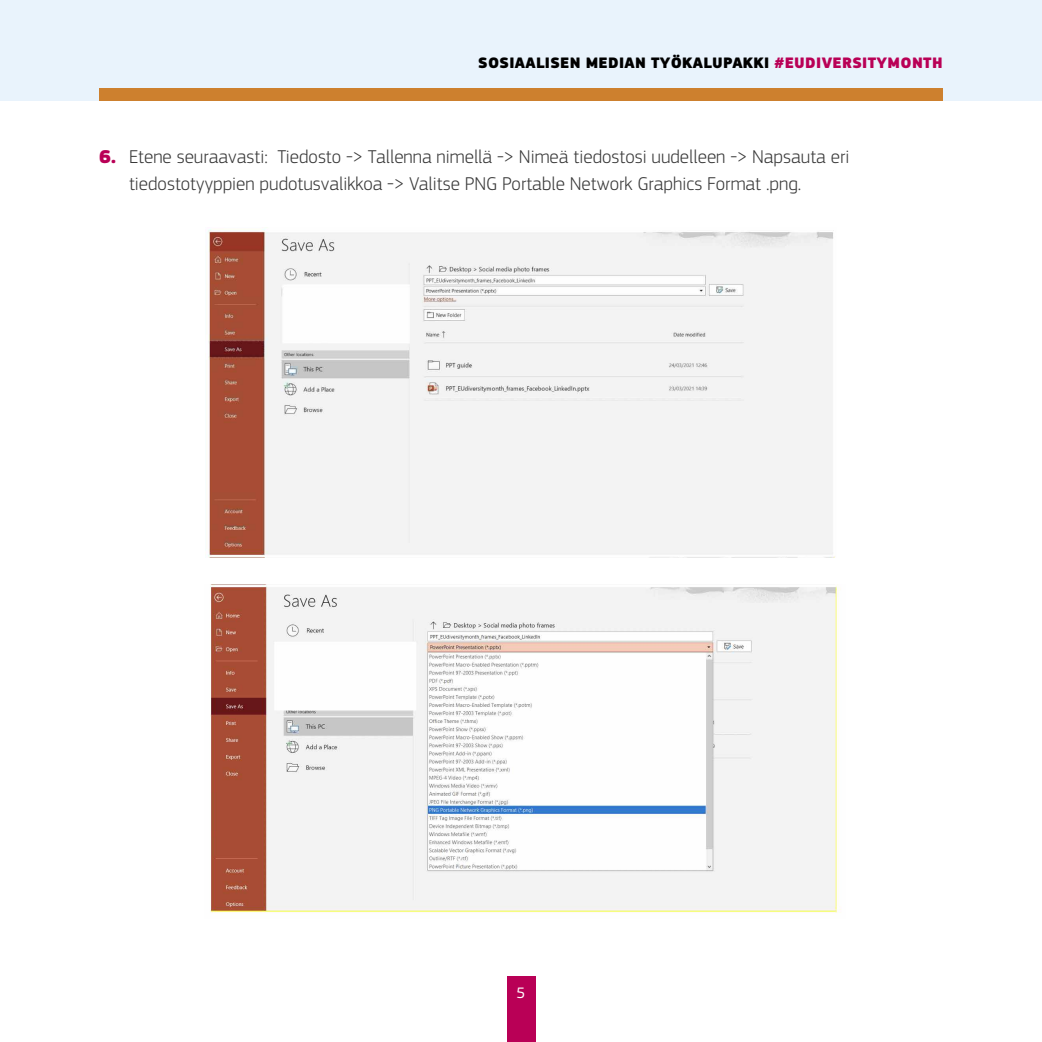
<style>
.page{position:relative;width:1042px;height:1042px;background:#fff}
.page>*{position:absolute;margin:0;border:0;box-sizing:border-box;transform-origin:0 0}
.t1{font:300 19.25px/26.2px "EC Square Sans Pro";color:#393939}
.t2{font:900 15.75px "EC Square Sans Pro";letter-spacing:.02em;color:#000}
.t3{font:15.75px "EC Square Sans Pro";color:#fff}
.s1{color:#b90056}
.s2{font-weight:900;color:#b90056}
</style>
<div class="page">
<div style="left:0;top:0;width:1042px;height:101px;background:#e9f3fc"></div>
<div style="left:506px;top:976px;width:29px;height:66px;background:#b90056"></div>
<img style="left:205px;top:229px;width:630px;height:329px">
<img style="left:210px;top:585px;width:631px;height:328px">
<div style="left:99px;top:88px;width:844px;height:13px;background:#cd802e"></div>
<p class="t2" style="left:478px;top:53px;width:466px">SOSIAALISEN MEDIAN TYÖKALUPAKKI <span class="s1">#EUDIVERSITYMONTH</span></p>
<p class="t1" style="left:129px;top:144px;width:722px;text-indent:-30px"><span class="s2">6.</span> Etene seuraavasti: Tiedosto -&gt; Tallenna nimellä -&gt; Nimeä tiedostosi uudelleen -&gt; Napsauta eri tiedostotyyppien pudotusvalikkoa -&gt; Valitse PNG Portable Network Graphics Format .png.</p>
<p class="t3" style="left:516px;top:984px;width:10px">5</p>
</div>
